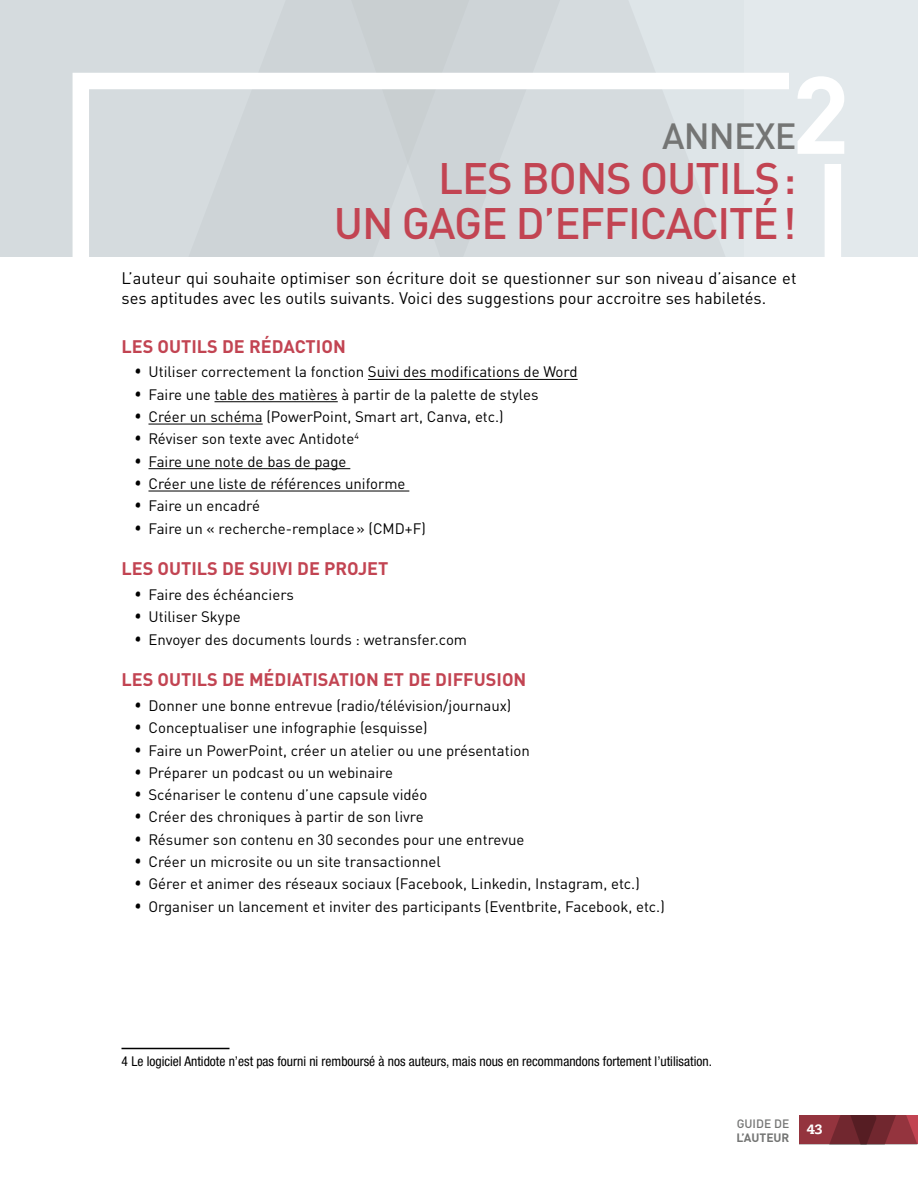
<style>
.page{position:relative;width:918px;height:1188px;background:#fff}
.page>*{position:absolute;margin:0;border:0;box-sizing:border-box;transform-origin:0 0}
.t1{font:700 108px "DIN Offc";color:#fff}
.t2{font:500 43.5px/45px "DIN Offc";letter-spacing:-.025em;color:#c24452;text-align:right}
.t3{font:500 36px "DIN Offc";letter-spacing:-.025em;color:#747574}
.t4{font:700 18px "DIN Offc";color:#c24452}
.t5{font:16.5px/19.8px "DIN Offc";color:#000}
.t6{font:15px/22.4px "DIN Offc";color:#000}
.t7{font:condensed 13.5px "Helvetica Neue LT Std";color:#000}
.t8{font:800 13.5px "Caecilia LT Std";color:#fff}
.t9{font:700 12px "DIN Offc";color:#747574}
.t10{font:500 12px "DIN Offc";color:#747574}
</style>
<div class="page">
<svg style="left:799px;top:1116px;width:119px;height:28px"></svg>
<div style="left:0;top:0;width:918px;height:256px;background:#e3e9ec"></div>
<div style="left:0;top:0;width:175px;height:256px;background:#d5dbde"></div>
<svg style="left:594px;top:0;width:131px;height:256px;fill:#d5dbde"></svg>
<div style="left:175px;top:0;width:419px;height:256px;background:#ced4d7"></div>
<div style="left:73px;top:73px;width:768px;height:268px;border:16px solid #fff"></div>
<div style="left:789px;top:71px;width:61px;height:93px;background:#e3e9ec"></div>
<hr style="left:368px;top:379px;width:210px;height:1px;background:#000">
<hr style="left:215px;top:401px;width:123px;height:1px;background:#000">
<hr style="left:148px;top:424px;width:115px;height:1px;background:#000">
<hr style="left:148px;top:468px;width:202px;height:1px;background:#000">
<hr style="left:148px;top:491px;width:261px;height:1px;background:#000">
<hr style="left:122px;top:1048px;width:108px;height:1px;background:#000">
<h1 class="t1" style="left:791px;top:44px;width:60px">2</h1>
<h3 class="t3" style="left:662px;top:113px;width:136px">ANNEXE</h3>
<h2 class="t2" style="left:334px;top:154px;width:464px">LES BONS OUTILS:<br>UN GAGE D’EFFICACITÉ!</h2>
<p class="t5" style="left:122px;top:268px;width:676px">L’auteur qui souhaite optimiser son écriture doit se questionner sur son niveau d’aisance et ses aptitudes avec les outils suivants. Voici des suggestions pour accroitre ses habiletés.</p>
<p class="t4" style="left:122px;top:335px;width:226px">LES OUTILS DE RÉDACTION</p>
<p class="t6" style="left:148px;top:360px;width:431px">Utiliser correctement la fonction Suivi des modifications de Word Faire une table des matières à partir de la palette de styles Créer un schéma (PowerPoint, Smart art, Canva, etc.)<br>Réviser son texte avec Antidote<sup>4<br></sup>Faire une note de bas de page<br>Créer une liste de références uniforme<br>Faire un encadré<br>Faire un « recherche-remplace» (CMD+F)</p>
<p class="t4" style="left:122px;top:557px;width:268px">LES OUTILS DE SUIVI DE PROJET</p>
<p class="t6" style="left:148px;top:583px;width:320px">Faire des échéanciers<br>Utiliser Skype<br>Envoyer des documents lourds : wetransfer.com</p>
<p class="t4" style="left:122px;top:668px;width:406px">LES OUTILS DE MÉDIATISATION ET DE DIFFUSION</p>
<p class="t6" style="left:148px;top:694px;width:518px">Donner une bonne entrevue (radio/télévision/journaux)<br>Conceptualiser une infographie (esquisse)<br>Faire un PowerPoint, créer un atelier ou une présentation<br>Préparer un podcast ou un webinaire<br>Scénariser le contenu d’une capsule vidéo<br>Créer des chroniques à partir de son livre<br>Résumer son contenu en 30 secondes pour une entrevue<br>Créer un microsite ou un site transactionnel<br>Gérer et animer des réseaux sociaux (Facebook, Linkedin, Instagram, etc.)<br>Organiser un lancement et inviter des participants (Eventbrite, Facebook, etc.)</p>
<p class="t7" style="left:122px;top:1054px;width:592px">4 Le logiciel Antidote n’est pas fourni ni remboursé à nos auteurs, mais nous en recommandons fortement l’utilisation.</p>
<p class="t10" style="left:737px;top:1116px;width:54px">GUIDE DE</p>
<p class="t9" style="left:736px;top:1130px;width:55px">L’AUTEUR</p>
<p class="t8" style="left:807px;top:1121px;width:17px">43</p>
</div>
